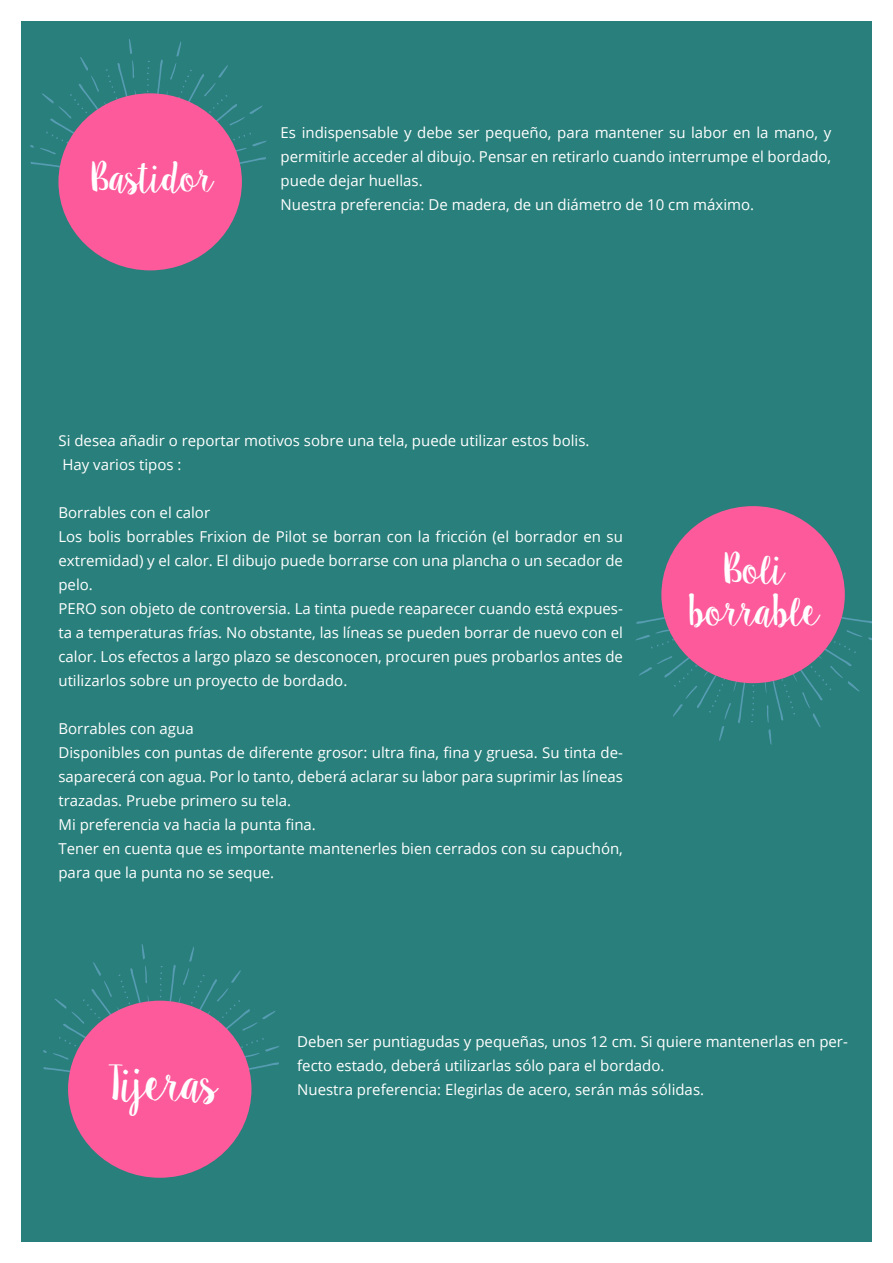
<style>
.page{position:relative;width:893px;height:1263px;background:#fff}
.page>*{position:absolute;margin:0;border:0;box-sizing:border-box;transform-origin:0 0}
.Subtitle{font:46.5px "Sweet Pea";letter-spacing:-.07em;color:#fff}
.Subtitle-2{font:40.5px "Sweet Pea";letter-spacing:-.07em;color:#fff}
.Subtitle-3{font:39px "Sweet Pea";letter-spacing:-.07em;color:#fff}
.Body_Text{font:15px/24px "Open Sans";color:#fff;text-align:justify}
</style>
<div class="page">
<div style="left:21px;top:21px;width:851px;height:1221px;background:#297f7b"></div>
<svg style="left:764px;top:615px;width:108px;height:130px"></svg>
<svg style="left:636px;top:610px;width:118px;height:131px"></svg>
<svg style="left:30px;top:39px;width:106px;height:129px"></svg>
<svg style="left:147px;top:41px;width:120px;height:131px"></svg>
<svg style="left:43px;top:944px;width:107px;height:134px"></svg>
<svg style="left:160px;top:947px;width:119px;height:130px"></svg>
<div style="left:58px;top:93px;width:184px;height:177px;background:#fc5a9b;border-radius:50%"></div>
<div style="left:661px;top:506px;width:184px;height:177px;background:#fc5a9b;border-radius:50%"></div>
<div style="left:68px;top:1001px;width:183px;height:177px;background:#fc5a9b;border-radius:50%"></div>
<p class="Subtitle-3" style="left:90px;top:154px;width:126px">Bastidor</p>
<p class="Body_Text" style="left:281px;top:120px;width:552px">Es indispensable y debe ser pequeño, para mantener su labor en la mano, y permitirle acceder al dibujo. Pensar en retirarlo cuando interrumpe el bordado, puede dejar huellas.</p>
<p class="Body_Text" style="left:281px;top:192px;width:475px">Nuestra preferencia: De madera, de un diámetro de 10 cm máximo.</p>
<p class="Body_Text" style="left:58px;top:428px;width:533px">Si desea añadir o reportar motivos sobre una tela, puede utilizar estos bolis.</p>
<p class="Body_Text" style="left:62px;top:452px;width:121px">Hay varios tipos :</p>
<p class="Body_Text" style="left:58px;top:500px;width:153px">Borrables con el calor</p>
<p class="Body_Text" style="left:58px;top:524px;width:566px">Los bolis borrables Frixion de Pilot se borran con la fricción (el borrador en su extremidad) y el calor. El dibujo puede borrarse con una plancha o un secador de pelo.</p>
<p class="Body_Text" style="left:58px;top:596px;width:566px">PERO son objeto de controversia. La tinta puede reaparecer cuando está expues&shy;ta a temperaturas frías. No obstante, las líneas se pueden borrar de nuevo con el calor. Los efectos a largo plazo se desconocen, procuren pues probarlos antes de utilizarlos sobre un proyecto de bordado.</p>
<p class="Body_Text" style="left:58px;top:716px;width:137px">Borrables con agua</p>
<p class="Body_Text" style="left:58px;top:740px;width:566px">Disponibles con puntas de diferente grosor: ultra fina, fina y gruesa. Su tinta de&shy;saparecerá con agua. Por lo tanto, deberá aclarar su labor para suprimir las líneas trazadas. Pruebe primero su tela.</p>
<p class="Body_Text" style="left:58px;top:812px;width:259px">Mi preferencia va hacia la punta fina.</p>
<p class="Body_Text" style="left:58px;top:836px;width:566px">Tener en cuenta que es importante mantenerles bien cerrados con su capuchón, para que la punta no se seque.</p>
<p class="Subtitle-2" style="left:723px;top:545px;width:64px">Boli</p>
<p class="Subtitle-2" style="left:688px;top:587px;width:134px">borrable</p>
<p class="Subtitle" style="left:108px;top:1057px;width:113px">Tijeras</p>
<p class="Body_Text" style="left:297px;top:1029px;width:552px">Deben ser puntiagudas y pequeñas, unos 12 cm. Si quiere mantenerlas en per&shy;fecto estado, deberá utilizarlas sólo para el bordado.</p>
<p class="Body_Text" style="left:297px;top:1077px;width:408px">Nuestra preferencia: Elegirlas de acero, serán más sólidas.</p>
</div>
